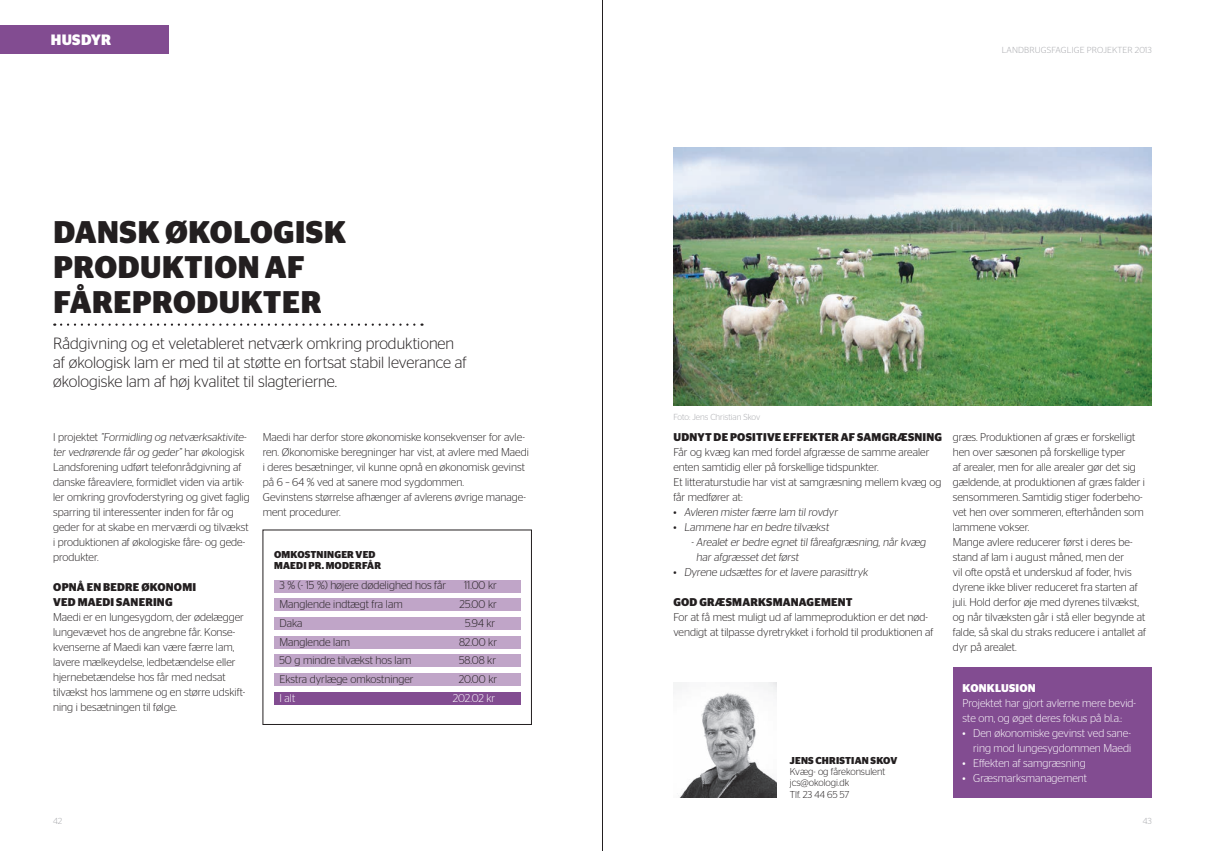
<style>
.page{position:relative;width:1205px;height:851px;background:#fff}
.page>*{position:absolute;margin:0;border:0;box-sizing:border-box;transform-origin:0 0}
.Rubrik{font:700 31.25px/35px "Stag Sans";letter-spacing:.02em;color:#231f20;scale:.96 1}
.Under_Rubrik{font:300 16.25px/18.8px "Stag Sans";color:#231f20;scale:.96 1}
.t1{font:700 15px "Stag Sans";letter-spacing:.02em;color:#fff;scale:.96 1}
.Brød_txt{font:300 11.25px/15px "Stag Sans";color:#231f20;scale:.96 1}
.Citater{font:300 11.25px/15px "Stag Sans";color:#fff;scale:.96 1}
.Overskrifter{font:700 11.25px/15px "Stag Sans";letter-spacing:.02em;color:#231f20;scale:.96 1}
.Brød_txt-2{font:300 11.25px "Stag Sans";color:#fff;scale:.96 1}
.Citater-2{font:700 11.25px "Stag Sans";letter-spacing:.02em;color:#fff;scale:.96 1}
.Afsender{font:300 10px "Stag Sans";color:#231f20;scale:.96 1}
.graf_overskrift{font:700 10px/10px "Stag Sans";letter-spacing:.02em;color:#231f20;scale:.96 1}
.Afsender-2{font:700 10px "Stag Sans";letter-spacing:.02em;color:#231f20;scale:.96 1}
.billed_txt{font:300 8.75px "Stag Sans";letter-spacing:.02em;color:#a8a9ad}
.billed_txt-2{font:300 8.75px "Stag Sans";color:#a8a9ad;scale:.96 1}
.billed_txt-3{font:300 8.75px "Stag Sans";color:#a8a9ad}
</style>
<div class="page">
<hr style="left:602px;top:0;width:1px;height:850px;background:#231f20">
<svg style="left:61px;top:323px;width:361px;height:3px"></svg>
<div style="left:0;top:25px;width:169px;height:28px;background:#824c91"></div>
<div style="left:953px;top:667px;width:199px;height:130px;background:#824c91"></div>
<img style="left:673px;top:682px;width:103px;height:115px">
<div style="left:274px;top:579px;width:246px;height:13px;background:#c0a5c8"></div>
<div style="left:274px;top:598px;width:246px;height:13px;background:#c0a5c8"></div>
<div style="left:274px;top:617px;width:246px;height:12px;background:#c0a5c8"></div>
<div style="left:274px;top:635px;width:246px;height:13px;background:#c0a5c8"></div>
<div style="left:274px;top:654px;width:246px;height:13px;background:#c0a5c8"></div>
<div style="left:274px;top:673px;width:246px;height:12px;background:#c0a5c8"></div>
<div style="left:274px;top:691px;width:246px;height:13px;background:#824c91"></div>
<img style="left:673px;top:147px;width:479px;height:258px">
<p class="t1" style="left:51px;top:31px;width:64px">HUSDYR</p>
<p class="billed_txt" style="left:1001px;top:45px;width:152px">LANDBRUGSFAGLIGE PROJEKTER 2013</p>
<p class="Rubrik" style="left:53px;top:214px;width:306px">DANSK ØKOLOGISK</p>
<p class="Rubrik" style="left:53px;top:249px;width:281px">PRODUKTION AF<br>FÅREPRODUKTER</p>
<p class="Under_Rubrik" style="left:53px;top:334px;width:432px">Rådgivning og et veletableret netværk omkring produktionen af økologisk lam er med til at støtte en fortsat stabil leverance af økologiske lam af høj kvalitet til slagterierne.</p>
<p class="billed_txt-2" style="left:673px;top:412px;width:92px">Foto: Jens Christian Skov</p>
<p class="Brød_txt" style="left:53px;top:429px;width:206px">I projektet ”Formidling og netværksaktivite&shy;ter vedrørende får og geder” har økologisk Landsforening udført telefonrådgivning af danske fåreavlere, formidlet viden via artik&shy;ler omkring grovfoderstyring og givet faglig sparring til interessenter inden for får og geder for at skabe en merværdi og tilvækst i produktionen af økologiske fåre- og gede&shy;produkter.</p>
<p class="Overskrifter" style="left:53px;top:579px;width:150px">OPNÅ EN BEDRE ØKONOMI<br>VED MAEDI SANERING</p>
<p class="Brød_txt" style="left:53px;top:609px;width:202px">Maedi er en lungesygdom, der ødelægger lungevævet hos de angrebne får. Konse&shy;kvenserne af Maedi kan være færre lam, lavere mælkeydelse, ledbetændelse eller hjernebetændelse hos får med nedsat tilvækst hos lammene og en større udskift&shy;ning i besætningen til følge.</p>
<p class="Brød_txt" style="left:263px;top:429px;width:279px">Maedi har derfor store økonomiske konsekvenser for avle&shy;ren. Økonomiske beregninger har vist, at avlere med Maedi i deres besætninger, vil kunne opnå en økonomisk gevinst på 6 – 64 % ved at sanere mod sygdommen.<br>Gevinstens størrelse afhænger af avlerens øvrige manage&shy;ment procedurer.</p>
<p class="Overskrifter" style="left:673px;top:429px;width:281px">UDNYT DE POSITIVE EFFEKTER AF SAMGRÆSNING</p>
<p class="Brød_txt" style="left:673px;top:444px;width:281px">Får og kvæg kan med fordel afgræsse de samme arealer enten samtidig eller på forskellige tidspunkter.<br>Et litteraturstudie har vist at samgræsning mellem kvæg og får medfører at:</p>
<p class="Brød_txt" style="left:673px;top:504px;width:174px">• Avleren mister færre lam til rovdyr</p>
<p class="Brød_txt" style="left:673px;top:519px;width:165px">• Lammene har en bedre tilvækst</p>
<p class="Brød_txt" style="left:691px;top:534px;width:248px">- Arealet er bedre egnet til fåreafgræsning, når kvæg</p>
<p class="Brød_txt" style="left:696px;top:549px;width:110px">har afgræsset det først</p>
<p class="Brød_txt" style="left:673px;top:564px;width:206px">• Dyrene udsættes for et lavere parasittryk</p>
<p class="Overskrifter" style="left:673px;top:594px;width:188px">GOD GRÆSMARKSMANAGEMENT</p>
<p class="Brød_txt" style="left:673px;top:609px;width:272px">For at få mest muligt ud af lammeproduktion er det nød&shy;vendigt at tilpasse dyretrykket i forhold til produktionen af</p>
<p class="graf_overskrift" style="left:274px;top:550px;width:113px">OMKOSTNINGER VED<br>MAEDI PR. MODERFÅR</p>
<p class="Brød_txt" style="left:279px;top:577px;width:175px">3 % (- 15 %) højere dødelighed hos får</p>
<p class="Brød_txt" style="left:464px;top:577px;width:36px">11.00 kr</p>
<p class="Brød_txt" style="left:279px;top:596px;width:130px">Manglende indtægt fra lam</p>
<p class="Brød_txt" style="left:459px;top:596px;width:40px">25.00 kr</p>
<p class="Brød_txt" style="left:279px;top:615px;width:25px">Daka</p>
<p class="Brød_txt" style="left:465px;top:615px;width:33px">5.94 kr</p>
<p class="Brød_txt" style="left:279px;top:634px;width:75px">Manglende lam</p>
<p class="Brød_txt" style="left:459px;top:634px;width:41px">82.00 kr</p>
<p class="Brød_txt" style="left:279px;top:652px;width:139px">50 g mindre tilvækst hos lam</p>
<p class="Brød_txt" style="left:459px;top:652px;width:40px">58.08 kr</p>
<p class="Brød_txt" style="left:279px;top:671px;width:141px">Ekstra dyrlæge omkostninger</p>
<p class="Brød_txt" style="left:459px;top:671px;width:42px">20.00 kr</p>
<p class="Brød_txt-2" style="left:279px;top:691px;width:18px">I alt</p>
<p class="Brød_txt-2" style="left:453px;top:691px;width:46px">202.02 kr</p>
<p class="Afsender-2" style="left:790px;top:754px;width:113px">JENS CHRISTIAN SKOV</p>
<p class="Afsender" style="left:790px;top:766px;width:101px">Kvæg- og fårekonsulent</p>
<p class="Afsender" style="left:790px;top:777px;width:63px">jcs@okologi.dk</p>
<p class="Afsender" style="left:790px;top:788px;width:63px">Tlf. 23 44 65 57</p>
<p class="Brød_txt" style="left:953px;top:429px;width:202px">græs. Produktionen af græs er forskelligt hen over sæsonen på forskellige typer<br>af arealer, men for alle arealer gør det sig gældende, at produktionen af græs falder i sensommeren. Samtidig stiger foderbeho&shy;vet hen over sommeren, efterhånden som lammene vokser.</p>
<p class="Brød_txt" style="left:953px;top:534px;width:203px">Mange avlere reducerer først i deres be&shy;stand af lam i august måned, men der<br>vil ofte opstå et underskud af foder, hvis dyrene ikke bliver reduceret fra starten af juli. Hold derfor øje med dyrenes tilvækst, og når tilvæksten går i stå eller begynde at falde, så skal du straks reducere i antallet af dyr på arealet.</p>
<p class="Citater-2" style="left:962px;top:681px;width:78px">KONKLUSION</p>
<p class="Citater" style="left:962px;top:695px;width:182px">Projektet har gjort avlerne mere bevid&shy;ste om, og øget deres fokus på bl.a.:</p>
<p class="Citater" style="left:962px;top:725px;width:177px;text-align:right">• Den økonomiske gevinst ved sane&shy;ring mod lungesygdommen Maedi</p>
<p class="Citater" style="left:962px;top:755px;width:130px">• Effekten af samgræsning</p>
<p class="Citater" style="left:962px;top:770px;width:131px">• Græsmarksmanagement</p>
<p class="billed_txt-3" style="left:53px;top:816px;width:11px">42</p>
<p class="billed_txt-3" style="left:1143px;top:816px;width:11px">43</p>
</div>
